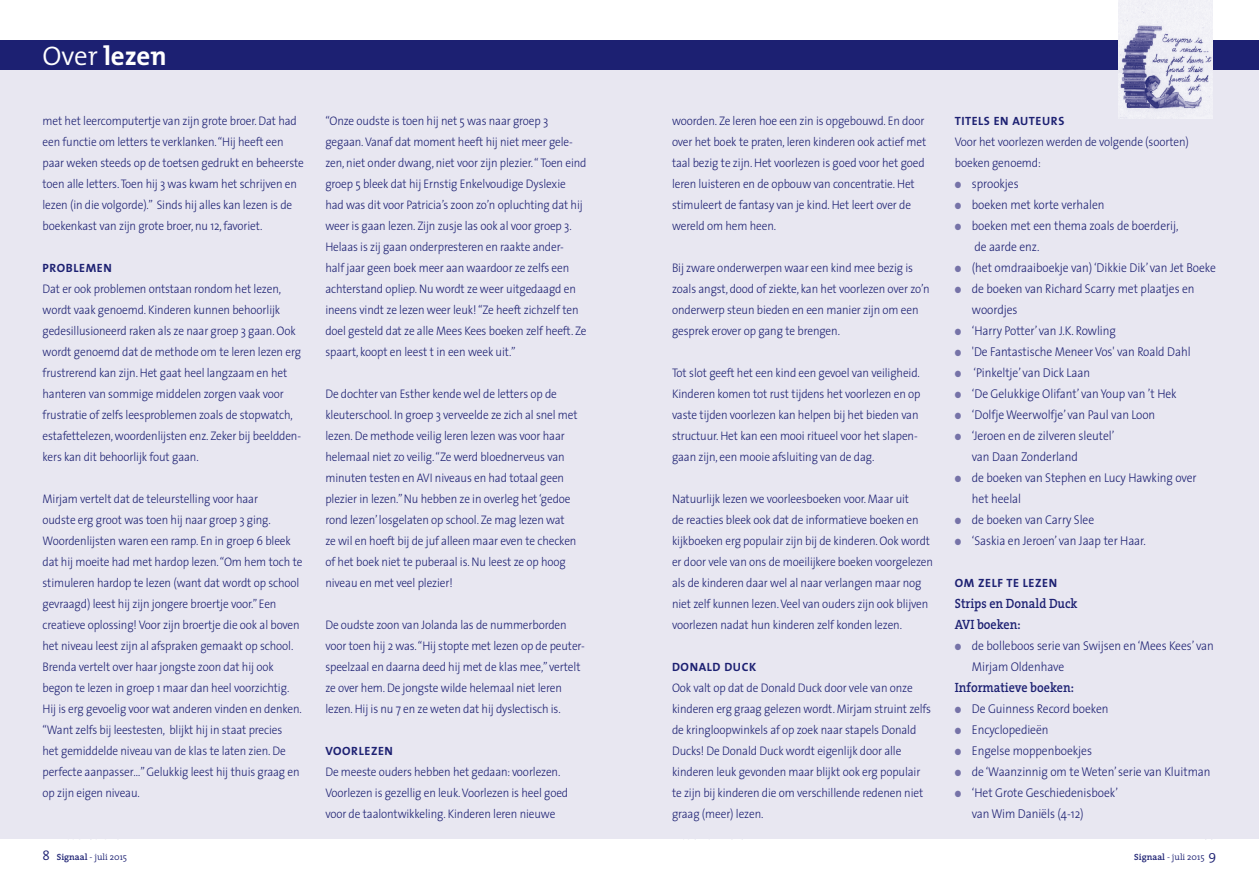
<style>
.page{position:relative;width:1259px;height:893px;background:#fff}
.page>*{position:absolute;margin:0;border:0;box-sizing:border-box;transform-origin:0 0}
.t1{font:700 27px "The Mix";letter-spacing:-.005em;color:#fff}
.t2{font:600 13.5px/21px "The Serif";color:#1c2072;scale:.9 1}
.t3{font:300 12.75px/21px "The Sans";letter-spacing:-.005em;color:#1c2072;scale:.91 1}
.t4{font:300 12.45px/21px "The Sans";letter-spacing:-.01em;color:#1c2072;scale:.91 1}
.t5{font:12px "The Sans Bold Caps";letter-spacing:.05em;color:#1c2072}
.t6{font:300 9px "The Serif";color:#1c2072}
.s1{font-weight:300}
.s2{color:#7673a8}
.s3{font-size:13.5px}
.s4{font-weight:600}
</style>
<div class="page">
<div style="left:0;top:40px;width:1259px;height:799px;background:#e8e7f1"></div>
<div style="left:0;top:40px;width:1259px;height:30px;background:#1c2072"></div>
<img style="left:1118px;top:0;width:94px;height:118px">
<h1 class="t1" style="left:43px;top:33px;width:126px"><span class="s1">Over</span> lezen</h1>
<p class="t4" style="left:43px;top:110px;width:289px">met het leercomputertje van zijn grote broer. Dat had een functie om letters te verklanken. “Hij heeft een paar weken steeds op de toetsen gedrukt en beheerste toen alle letters. Toen hij 3 was kwam het schrijven en lezen (in die volgorde).” Sinds hij alles kan lezen is de boekenkast van zijn grote broer, nu 12, favoriet.</p>
<p class="t5" style="left:43px;top:258px;width:71px">PROBLEMEN</p>
<p class="t4" style="left:43px;top:278px;width:286px">Dat er ook problemen ontstaan rondom het lezen, wordt vaak genoemd. Kinderen kunnen behoorlijk gedesillusioneerd raken als ze naar groep 3 gaan. Ook wordt genoemd dat de methode om te leren lezen erg frustrerend kan zijn. Het gaat heel langzaam en het hanteren van sommige middelen zorgen vaak voor frustratie of zelfs leesproblemen zoals de stopwatch, estafettelezen, woordenlijsten enz. Zeker bij beeldden&shy;kers kan dit behoorlijk fout gaan.</p>
<p class="t4" style="left:43px;top:488px;width:287px">Mirjam vertelt dat de teleurstelling voor haar<br>oudste erg groot was toen hij naar groep 3 ging.<br>Woordenlijsten waren een ramp. En in groep 6 bleek dat hij moeite had met hardop lezen. “Om hem toch te stimuleren hardop te lezen (want dat wordt op school gevraagd) leest hij zijn jongere broertje voor.” Een creatieve oplossing! Voor zijn broertje die ook al boven het niveau leest zijn al afspraken gemaakt op school.<br>Brenda vertelt over haar jongste zoon dat hij ook begon te lezen in groep 1 maar dan heel voorzichtig.<br>Hij is erg gevoelig voor wat anderen vinden en denken. “Want zelfs bij leestesten, blijkt hij in staat precies<br>het gemiddelde niveau van de klas te laten zien. De perfecte aanpasser…” Gelukkig leest hij thuis graag en op zijn eigen niveau.</p>
<p class="t4" style="left:325px;top:110px;width:288px">“Onze oudste is toen hij net 5 was naar groep 3 gegaan. Vanaf dat moment heeft hij niet meer gele&shy;zen, niet onder dwang, niet voor zijn plezier. “ Toen eind groep 5 bleek dat hij Ernstig Enkelvoudige Dyslexie had was dit voor Patricia’s zoon zo’n opluchting dat hij weer is gaan lezen. Zijn zusje las ook al voor groep 3.<br>Helaas is zij gaan onderpresteren en raakte ander-<br>half jaar geen boek meer aan waardoor ze zelfs een achterstand opliep. Nu wordt ze weer uitgedaagd en ineens vindt ze lezen weer leuk! “Ze heeft zichzelf ten doel gesteld dat ze alle Mees Kees boeken zelf heeft. Ze spaart, koopt en leest t in een week uit.”</p>
<p class="t4" style="left:325px;top:383px;width:279px">De dochter van Esther kende wel de letters op de kleuterschool. In groep 3 verveelde ze zich al snel met lezen. De methode veilig leren lezen was voor haar helemaal niet zo veilig. “Ze werd bloednerveus van minuten testen en AVI niveaus en had totaal geen plezier in lezen.” Nu hebben ze in overleg het ‘gedoe rond lezen’ losgelaten op school. Ze mag lezen wat ze wil en hoeft bij de juf alleen maar even te checken of het boek niet te puberaal is. Nu leest ze op hoog niveau en met veel plezier!</p>
<p class="t4" style="left:325px;top:614px;width:286px">De oudste zoon van Jolanda las de nummerborden voor toen hij 2 was. “Hij stopte met lezen op de peuter&shy;speelzaal en daarna deed hij met de klas mee,” vertelt ze over hem. De jongste wilde helemaal niet leren lezen. Hij is nu 7 en ze weten dat hij dyslectisch is.</p>
<p class="t5" style="left:325px;top:741px;width:69px">VOORLEZEN</p>
<p class="t4" style="left:325px;top:761px;width:268px">De meeste ouders hebben het gedaan: voorlezen.<br>Voorlezen is gezellig en leuk. Voorlezen is heel goed voor de taalontwikkeling. Kinderen leren nieuwe</p>
<p class="t4" style="left:672px;top:110px;width:281px">woorden. Ze leren hoe een zin is opgebouwd. En door over het boek te praten, leren kinderen ook actief met taal bezig te zijn. Het voorlezen is goed voor het goed leren luisteren en de opbouw van concentratie. Het stimuleert de fantasy van je kind. Het leert over de wereld om hem heen.</p>
<p class="t4" style="left:672px;top:257px;width:285px">Bij zware onderwerpen waar een kind mee bezig is zoals angst, dood of ziekte, kan het voorlezen over zo’n onderwerp steun bieden en een manier zijn om een gesprek erover op gang te brengen.</p>
<p class="t4" style="left:672px;top:362px;width:274px">Tot slot geeft het een kind een gevoel van veiligheid.<br>Kinderen komen tot rust tijdens het voorlezen en op vaste tijden voorlezen kan helpen bij het bieden van structuur. Het kan een mooi ritueel voor het slapen&shy;gaan zijn, een mooie afsluiting van de dag.</p>
<p class="t4" style="left:672px;top:488px;width:288px">Natuurlijk lezen we voorleesboeken voor. Maar uit<br>de reacties bleek ook dat de informatieve boeken en kijkboeken erg populair zijn bij de kinderen. Ook wordt er door vele van ons de moeilijkere boeken voorgelezen als de kinderen daar wel al naar verlangen maar nog niet zelf kunnen lezen. Veel van ouders zijn ook blijven voorlezen nadat hun kinderen zelf konden lezen.</p>
<p class="t5" style="left:672px;top:657px;width:86px">DONALD DUCK</p>
<p class="t4" style="left:672px;top:677px;width:286px">Ook valt op dat de Donald Duck door vele van onze kinderen erg graag gelezen wordt. Mirjam struint zelfs de kringloopwinkels af op zoek naar stapels Donald Ducks! De Donald Duck wordt eigenlijk door alle kinderen leuk gevonden maar blijkt ook erg populair te zijn bij kinderen die om verschillende redenen niet graag (meer) lezen.</p>
<p class="t5" style="left:955px;top:111px;width:111px">TITELS EN AUTEURS</p>
<p class="t4" style="left:955px;top:131px;width:259px">Voor het voorlezen werden de volgende (soorten) boeken genoemd:</p>
<p class="t3" style="left:955px;top:172px;width:72px"><span class="s2">●</span> sprookjes</p>
<p class="t3" style="left:955px;top:193px;width:166px"><span class="s2">●</span> boeken met korte verhalen</p>
<p class="t3" style="left:974px;top:214px;width:226px;text-indent:-19px"><span class="s2">●</span> boeken met een thema zoals de boerderij, de aarde enz.</p>
<p class="t3" style="left:955px;top:256px;width:288px"><span class="s2">●</span> (het omdraaiboekje van) ‘Dikkie Dik’ van Jet Boeke</p>
<p class="t3" style="left:972px;top:277px;width:246px;text-indent:-17px"><span class="s2">●</span> de boeken van Richard Scarry met plaatjes en woordjes</p>
<p class="t3" style="left:955px;top:319px;width:178px"><span class="s2">●</span> ‘Harry Potter’ van J.K. Rowling</p>
<p class="t3" style="left:955px;top:340px;width:261px"><span class="s2">●</span> 'De Fantastische Meneer Vos' van Roald Dahl</p>
<p class="t3" style="left:955px;top:361px;width:150px"><span class="s2">●</span> ‘Pinkeltje’ van Dick Laan</p>
<p class="t3" style="left:955px;top:382px;width:245px"><span class="s2">●</span> ‘De Gelukkige Olifant’ van Youp van ’t Hek</p>
<p class="t3" style="left:955px;top:403px;width:222px"><span class="s2">●</span> ‘Dolfje Weerwolfje’ van Paul van Loon</p>
<p class="t3" style="left:972px;top:424px;width:158px;text-indent:-17px"><span class="s2">●</span> ‘Jeroen en de zilveren sleutel’ van Daan Zonderland</p>
<p class="t3" style="left:972px;top:466px;width:248px;text-indent:-17px"><span class="s2">●</span> de boeken van Stephen en Lucy Hawking over het heelal</p>
<p class="t3" style="left:955px;top:508px;width:155px"><span class="s2">●</span> de boeken van Carry Slee</p>
<p class="t3" style="left:955px;top:529px;width:211px"><span class="s2">●</span> ‘Saskia en Jeroen’ van Jaap ter Haar.</p>
<p class="t5" style="left:955px;top:573px;width:104px">OM ZELF TE LEZEN</p>
<p class="t2" style="left:955px;top:592px;width:138px">Strips en Donald Duck<br>AVI boeken:</p>
<p class="t3" style="left:972px;top:634px;width:267px;text-indent:-17px"><span class="s2">●</span> de bolleboos serie van Swijsen en ‘Mees Kees’ van<br>Mirjam Oldenhave</p>
<p class="t2" style="left:955px;top:676px;width:134px">Informatieve boeken:</p>
<p class="t3" style="left:955px;top:697px;width:170px"><span class="s2">●</span> De Guinness Record boeken</p>
<p class="t3" style="left:955px;top:718px;width:104px"><span class="s2">●</span> Encyclopedieën</p>
<p class="t3" style="left:955px;top:739px;width:152px"><span class="s2">●</span> Engelse moppenboekjes</p>
<p class="t3" style="left:955px;top:760px;width:282px"><span class="s2">●</span> de ‘Waanzinnig om te Weten’ serie van Kluitman</p>
<p class="t3" style="left:972px;top:781px;width:162px;text-indent:-17px"><span class="s2">●</span> ‘Het Grote Geschiedenisboek’ van Wim Daniëls (4-12)</p>
<p class="t6" style="left:43px;top:849px;width:86px"><span class="s3">8</span> <span class="s4">Signaal</span> - juli 2015</p>
<p class="t6" style="left:1134px;top:849px;width:84px"><span class="s4">Signaal</span> - juli 2015 <span class="s3">9</span></p>
</div>
